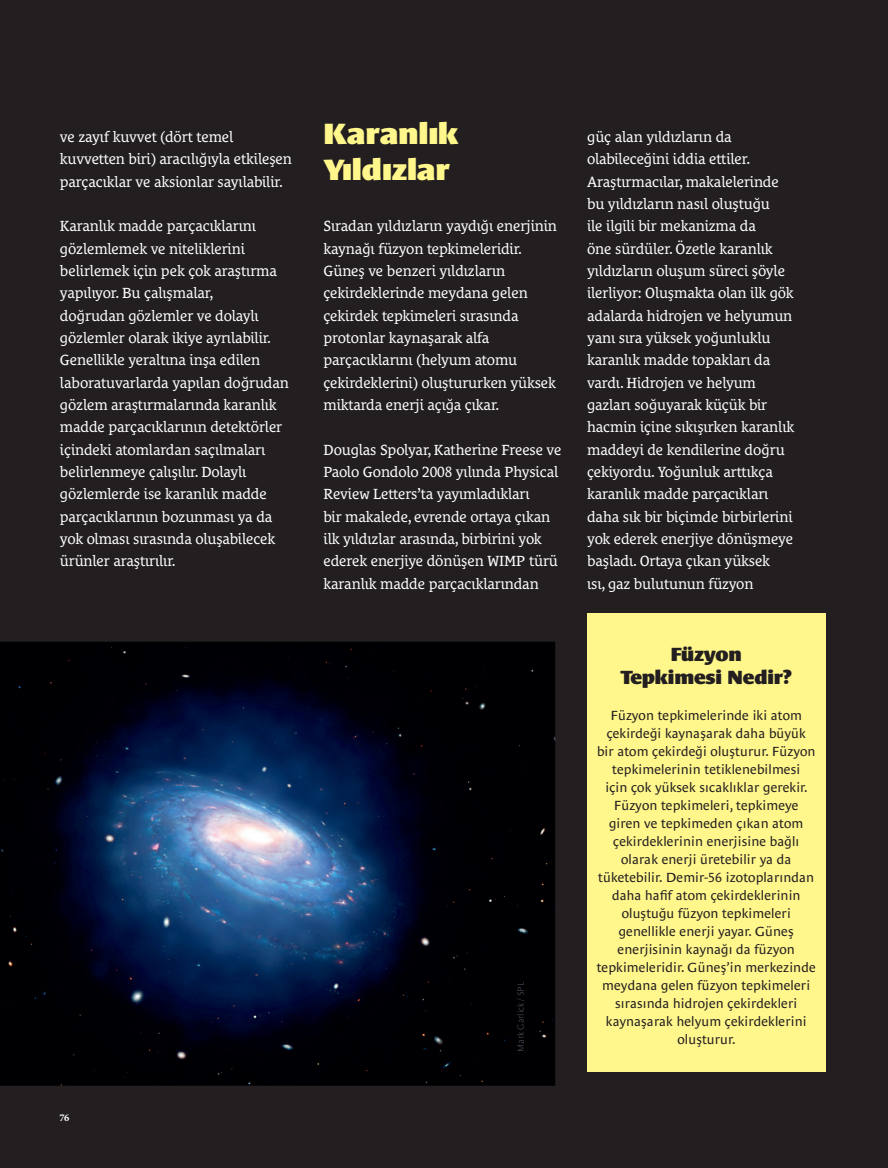
<style>
.page{position:relative;width:888px;height:1168px;background:#fff}
.page>*{position:absolute;margin:0;border:0;box-sizing:border-box;transform-origin:0 0}
.t1{font:900 30px/36px "Le Monde Sans Pro";letter-spacing:-.01em;color:#fff68c}
.t2{font:900 19.5px/23.4px "Le Monde Sans Pro";letter-spacing:-.01em;color:#231f20;text-align:center}
.t3{font:15px/22.4px "Le Monde Courrier Pro";letter-spacing:-.01em;color:#fff}
.t4{font:13.5px/18px "Le Monde Sans Pro";letter-spacing:.01em;color:#231f20;text-align:center}
.t5{font:700 10.35px "Minion Pro";color:#fff}
.t6{font:300 expanded 9px "Le Monde Sans Pro";letter-spacing:-.01em;color:#615c6e}
.s1{color:#625c6e}
</style>
<div class="page">
<div style="left:0;top:0;width:888px;height:1167px;background:#231f20"></div>
<div style="left:587px;top:613px;width:238px;height:458px;background:#fff68c"></div>
<img style="left:0;top:641px;width:555px;height:444px">
<img style="left:517px;top:981px;width:8px;height:69px">
<p class="t3" style="left:60px;top:127px;width:233px">ve zayıf kuvvet (dört temel kuvvetten biri) aracılığıyla etkileşen parçacıklar ve aksionlar sayılabilir.</p>
<p class="t3" style="left:60px;top:216px;width:230px">Karanlık madde parçacıklarını gözlemlemek ve niteliklerini belirlemek için pek çok araştırma yapılıyor. Bu çalışmalar,<br>doğrudan gözlemler ve dolaylı gözlemler olarak ikiye ayrılabilir.<br>Genellikle yeraltına inşa edilen laboratuvarlarda yapılan doğrudan gözlem araştırmalarında karanlık madde parçacıklarının detektörler içindeki atomlardan saçılmaları belirlenmeye çalışılır. Dolaylı gözlemlerde ise karanlık madde parçacıklarının bozunması ya da yok olması sırasında oluşabilecek ürünler araştırılır.</p>
<p class="t5" style="left:59px;top:1111px;width:11px">76</p>
<h1 class="t1" style="left:323px;top:117px;width:136px">Karanlık<br>Yıldızlar</h1>
<p class="t3" style="left:323px;top:216px;width:235px">Sıradan yıldızların yaydığı enerjinin kaynağı füzyon tepkimeleridir.<br>Güneş ve benzeri yıldızların çekirdeklerinde meydana gelen çekirdek tepkimeleri sırasında protonlar kaynaşarak alfa parçacıklarını (helyum atomu çekirdeklerini) oluştururken yüksek miktarda enerji açığa çıkar.</p>
<p class="t3" style="left:323px;top:439px;width:239px">Douglas Spolyar, Katherine Freese ve Paolo Gondolo 2008 yılında Physical Review Letters’ta yayımladıkları<br>bir makalede, evrende ortaya çıkan ilk yıldızlar arasında, birbirini yok ederek enerjiye dönüşen WIMP türü karanlık madde parçacıklarından</p>
<p class="t6" style="left:517px;top:1051px;width:71px;rotate:-90deg"><span class="s1">Mark Gar</span>lick / SPL</p>
<p class="t3" style="left:587px;top:127px;width:209px">güç alan yıldızların da olabileceğini iddia ettiler.<br>Araştırmacılar, makalelerinde bu yıldızların nasıl oluştuğu<br>ile ilgili bir mekanizma da<br>öne sürdüler. Özetle karanlık yıldızların oluşum süreci şöyle ilerliyor: Oluşmakta olan ilk gök adalarda hidrojen ve helyumun yanı sıra yüksek yoğunluklu karanlık madde topakları da vardı. Hidrojen ve helyum gazları soğuyarak küçük bir hacmin içine sıkışırken karanlık maddeyi de kendilerine doğru çekiyordu. Yoğunluk arttıkça karanlık madde parçacıkları daha sık bir biçimde birbirlerini yok ederek enerjiye dönüşmeye başladı. Ortaya çıkan yüksek<br>ısı, gaz bulutunun füzyon</p>
<h2 class="t2" style="left:620px;top:643px;width:173px">Füzyon<br>Tepkimesi Nedir?</h2>
<p class="t4" style="left:596px;top:707px;width:220px">Füzyon tepkimelerinde iki atom çekirdeği kaynaşarak daha büyük bir atom çekirdeği oluşturur. Füzyon tepkimelerinin tetiklenebilmesi<br>için çok yüksek sıcaklıklar gerekir.<br>Füzyon tepkimeleri, tepkimeye giren ve tepkimeden çıkan atom çekirdeklerinin enerjisine bağlı olarak enerji üretebilir ya da tüketebilir. Demir-56 izotoplarından daha hafif atom çekirdeklerinin oluştuğu füzyon tepkimeleri genellikle enerji yayar. Güneş enerjisinin kaynağı da füzyon tepkimeleridir. Güneş’in merkezinde meydana gelen füzyon tepkimeleri sırasında hidrojen çekirdekleri kaynaşarak helyum çekirdeklerini oluşturur.</p>
</div>
